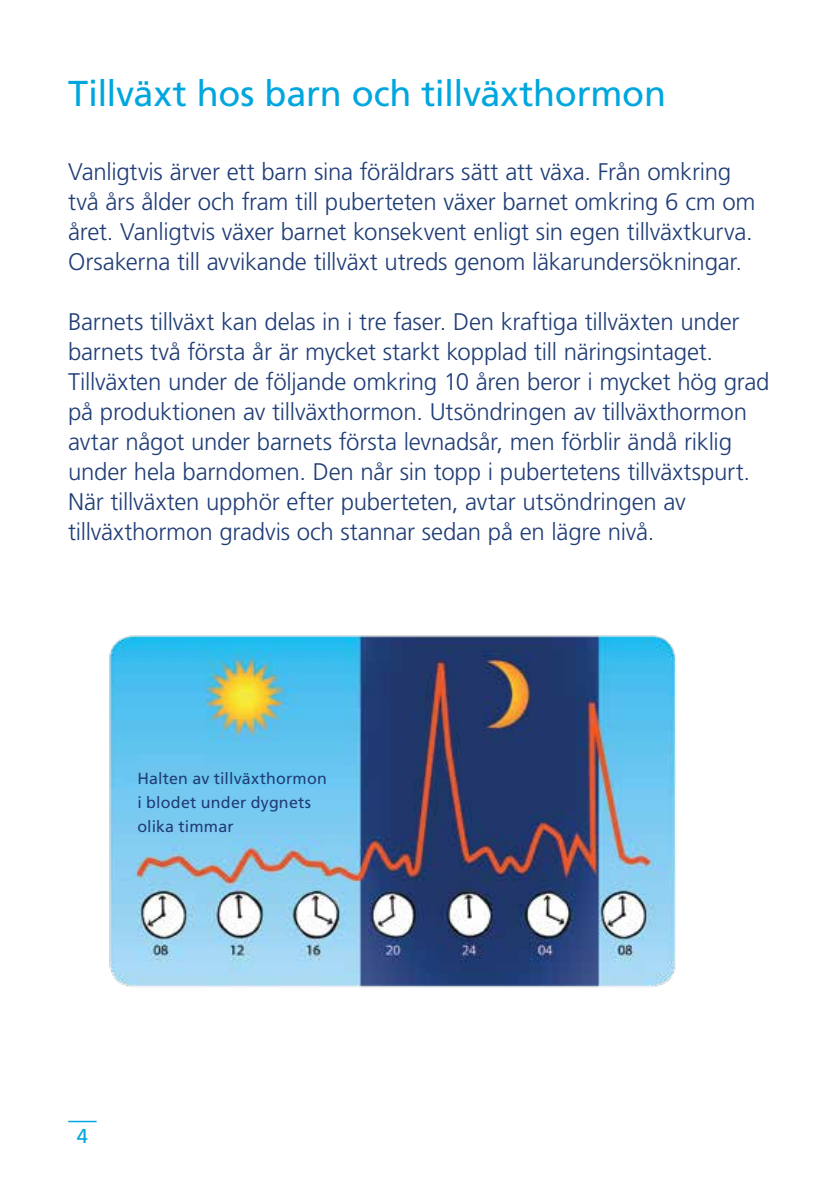
<style>
.page{position:relative;width:840px;height:1191px;background:#fff}
.page>*{position:absolute;margin:0;border:0;box-sizing:border-box;transform-origin:0 0}
.t1{font:36px "Frutiger LT Std";letter-spacing:-.01em;color:#00a6de}
.t2{font:300 24px/30px "Frutiger LT Std";letter-spacing:-.01em;color:#203d76}
.t3{font:20px "Frutiger LT Std";color:#00a6de}
.t4{font:16px/24px "Frutiger LT Std";letter-spacing:.01em;color:#203d76}
</style>
<div class="page">
<hr style="left:68px;top:1120px;width:29px;height:2px;background:#00a6de">
<img style="left:109px;top:635px;width:567px;height:353px">
<h1 class="t1" style="left:68px;top:73px;width:599px">Tillväxt hos barn och tillväxthormon</h1>
<p class="t2" style="left:68px;top:157px;width:688px">Vanligtvis ärver ett barn sina föräldrars sätt att växa. Från omkring två års ålder och fram till puberteten växer barnet omkring 6 cm om året. Vanligtvis växer barnet konsekvent enligt sin egen tillväxtkurva.<br>Orsakerna till avvikande tillväxt utreds genom läkarundersökningar.</p>
<p class="t2" style="left:68px;top:307px;width:702px">Barnets tillväxt kan delas in i tre faser. Den kraftiga tillväxten under barnets två första år är mycket starkt kopplad till näringsintaget.<br>Tillväxten under de följande omkring 10 åren beror i mycket hög grad på produktionen av tillväxthormon. Utsöndringen av tillväxthormon avtar något under barnets första levnadsår, men förblir ändå riklig under hela barndomen. Den når sin topp i pubertetens tillväxtspurt.<br>När tillväxten upphör efter puberteten, avtar utsöndringen av tillväxthormon gradvis och stannar sedan på en lägre nivå.</p>
<p class="t4" style="left:137px;top:766px;width:191px">Halten av tillväxthormon i blodet under dygnets olika timmar</p>
<p class="t3" style="left:77px;top:1124px;width:13px">4</p>
</div>
